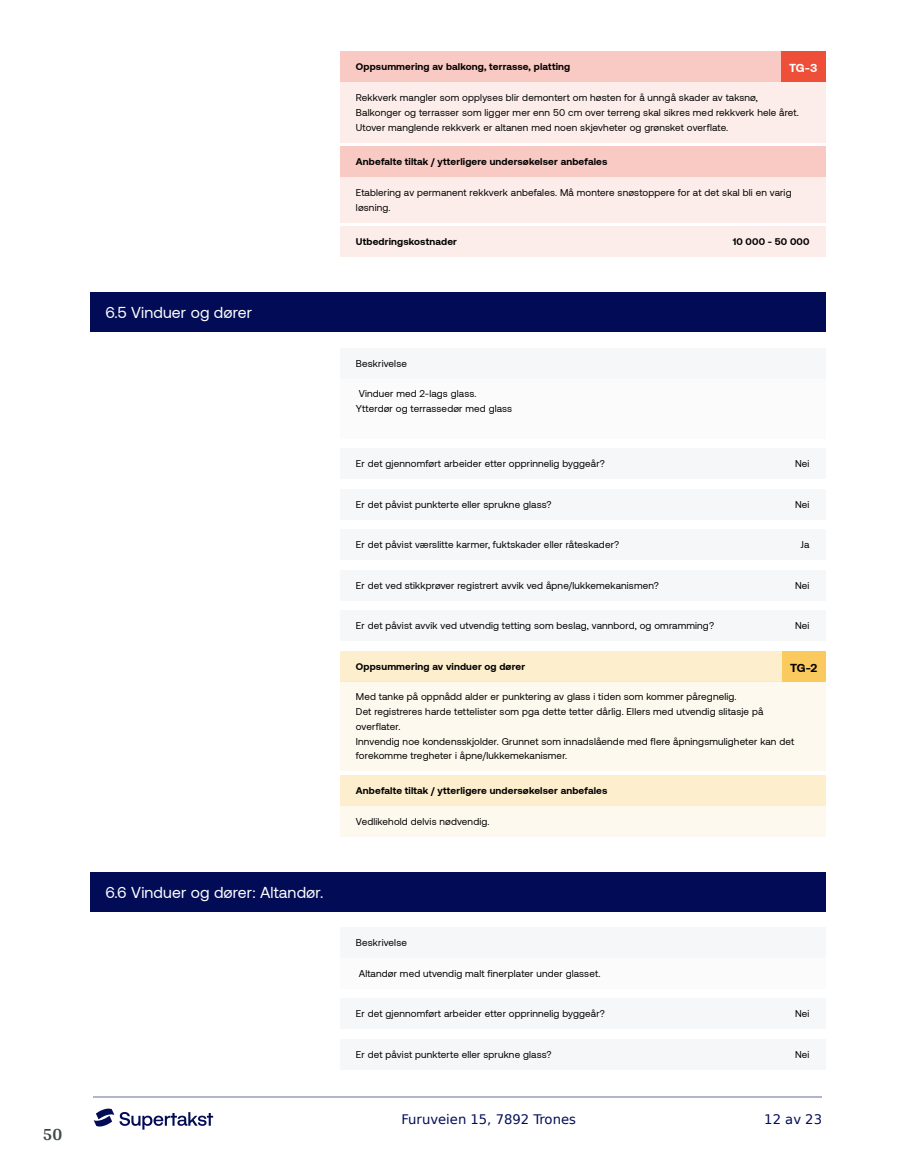
<style>
.page{position:relative;width:915px;height:1172px;background:#fff}
.page>*{position:absolute;margin:0;border:0;box-sizing:border-box;transform-origin:0 0}
.t1{font:700 18px "Arya";color:#414749}
.t2{font:15.75px "Aeonik";letter-spacing:.01em;color:#fff}
.t3{font:13.2px "DejaVu Sans";color:#020c56}
.t4{font:700 11.85px "Aeonik";color:#fff}
.t5{font:700 11.85px "Aeonik";color:#000}
.t6{font:9.9px/14.9px "Aeonik";letter-spacing:.015em;color:#000}
.t7{font:700 9.9px "Aeonik";letter-spacing:.015em;color:#000}
</style>
<div class="page">
<hr style="left:93px;top:1097px;width:728px;height:1px;background:#b2b5cb">
<svg style="left:94px;top:1108px;width:119px;height:21px"></svg>
<div style="left:89px;top:292px;width:736px;height:40px;background:#020c56"></div>
<div style="left:89px;top:872px;width:736px;height:39px;background:#020c56"></div>
<div style="left:340px;top:82px;width:485px;height:60px;background:#fdedea"></div>
<div style="left:340px;top:177px;width:485px;height:45px;background:#fdedea"></div>
<div style="left:340px;top:378px;width:485px;height:61px;background:#f5f7f8"></div>
<div style="left:340px;top:681px;width:485px;height:90px;background:#fef9ee"></div>
<div style="left:340px;top:806px;width:485px;height:30px;background:#fef9ee"></div>
<div style="left:340px;top:958px;width:485px;height:30px;background:#f5f7f8"></div>
<div style="left:340px;top:52px;width:485px;height:30px;background:#f9c9c3"></div>
<div style="left:780px;top:52px;width:45px;height:30px;background:#ed4f39"></div>
<div style="left:340px;top:146px;width:485px;height:31px;background:#f9c9c3"></div>
<div style="left:340px;top:226px;width:485px;height:31px;background:#fdedea"></div>
<div style="left:340px;top:348px;width:485px;height:30px;background:#f5f7f8"></div>
<div style="left:340px;top:448px;width:485px;height:31px;background:#f5f7f8"></div>
<div style="left:340px;top:489px;width:485px;height:30px;background:#f5f7f8"></div>
<div style="left:340px;top:529px;width:485px;height:31px;background:#f5f7f8"></div>
<div style="left:340px;top:570px;width:485px;height:30px;background:#f5f7f8"></div>
<div style="left:340px;top:610px;width:485px;height:31px;background:#f5f7f8"></div>
<div style="left:340px;top:651px;width:485px;height:30px;background:#fdeece"></div>
<div style="left:781px;top:651px;width:44px;height:30px;background:#faca5f"></div>
<div style="left:340px;top:775px;width:485px;height:31px;background:#fdeece"></div>
<div style="left:340px;top:927px;width:485px;height:31px;background:#f5f7f8"></div>
<div style="left:340px;top:998px;width:485px;height:31px;background:#f5f7f8"></div>
<div style="left:340px;top:1039px;width:485px;height:30px;background:#f5f7f8"></div>
<h1 class="t1" style="left:43px;top:1123px;width:21px">50</h1>
<h2 class="t2" style="left:105px;top:304px;width:148px">6.5 Vinduer og dører</h2>
<h2 class="t2" style="left:105px;top:883px;width:219px">6.6 Vinduer og dører: Altandør.</h2>
<p class="t7" style="left:356px;top:61px;width:216px">Oppsummering av balkong, terrasse, platting</p>
<p class="t4" style="left:789px;top:61px;width:30px">TG-3</p>
<p class="t6" style="left:356px;top:90px;width:444px">Rekkverk mangler som opplyses blir demontert om høsten for å unngå skader av taksnø,<br>Balkonger og terrasser som ligger mer enn 50 cm over terreng skal sikres med rekkverk hele året.<br>Utover manglende rekkverk er altanen med noen skjevheter og grønsket overflate.</p>
<p class="t7" style="left:356px;top:156px;width:253px">Anbefalte tiltak / ytterligere undersøkelser anbefales</p>
<p class="t6" style="left:356px;top:185px;width:437px">Etablering av permanent rekkverk anbefales. Må montere snøstoppere for at det skal bli en varig løsning.</p>
<p class="t7" style="left:356px;top:236px;width:102px">Utbedringskostnader</p>
<p class="t7" style="left:732px;top:236px;width:78px">10 000 - 50 000</p>
<p class="t6" style="left:356px;top:356px;width:53px">Beskrivelse</p>
<p class="t6" style="left:356px;top:386px;width:158px">Vinduer med 2-lags glass.<br>Ytterdør og terrassedør med glass</p>
<p class="t6" style="left:356px;top:456px;width:250px">Er det gjennomført arbeider etter opprinnelig byggeår?</p>
<p class="t6" style="left:794px;top:456px;width:16px">Nei</p>
<p class="t6" style="left:356px;top:497px;width:197px">Er det påvist punkterte eller sprukne glass?</p>
<p class="t6" style="left:794px;top:497px;width:16px">Nei</p>
<p class="t6" style="left:356px;top:537px;width:265px">Er det påvist værslitte karmer, fuktskader eller råteskader?</p>
<p class="t6" style="left:800px;top:537px;width:10px">Ja</p>
<p class="t6" style="left:356px;top:578px;width:304px">Er det ved stikkprøver registrert avvik ved åpne/lukkemekanismen?</p>
<p class="t6" style="left:794px;top:578px;width:16px">Nei</p>
<p class="t6" style="left:356px;top:618px;width:359px">Er det påvist avvik ved utvendig tetting som beslag, vannbord, og omramming?</p>
<p class="t6" style="left:794px;top:618px;width:16px">Nei</p>
<p class="t7" style="left:356px;top:660px;width:170px">Oppsummering av vinduer og dører</p>
<p class="t5" style="left:789px;top:660px;width:29px">TG-2</p>
<p class="t6" style="left:356px;top:689px;width:439px">Med tanke på oppnådd alder er punktering av glass i tiden som kommer påregnelig.<br>Det registreres harde tettelister som pga dette tetter dårlig. Ellers med utvendig slitasje på overflater.<br>Innvendig noe kondensskjolder. Grunnet som innadslående med flere åpningsmuligheter kan det forekomme tregheter i åpne/lukkemekanismer.</p>
<p class="t7" style="left:356px;top:785px;width:253px">Anbefalte tiltak / ytterligere undersøkelser anbefales</p>
<p class="t6" style="left:356px;top:814px;width:135px">Vedlikehold delvis nødvendig.</p>
<p class="t6" style="left:356px;top:935px;width:53px">Beskrivelse</p>
<p class="t6" style="left:358px;top:966px;width:243px">Altandør med utvendig malt finerplater under glasset.</p>
<p class="t6" style="left:356px;top:1006px;width:250px">Er det gjennomført arbeider etter opprinnelig byggeår?</p>
<p class="t6" style="left:794px;top:1006px;width:16px">Nei</p>
<p class="t6" style="left:356px;top:1047px;width:197px">Er det påvist punkterte eller sprukne glass?</p>
<p class="t6" style="left:794px;top:1047px;width:16px">Nei</p>
<h3 class="t3" style="left:401px;top:1108px;width:176px">Furuveien 15, 7892 Trones</h3>
<h3 class="t3" style="left:764px;top:1108px;width:59px">12 av 23</h3>
</div>
